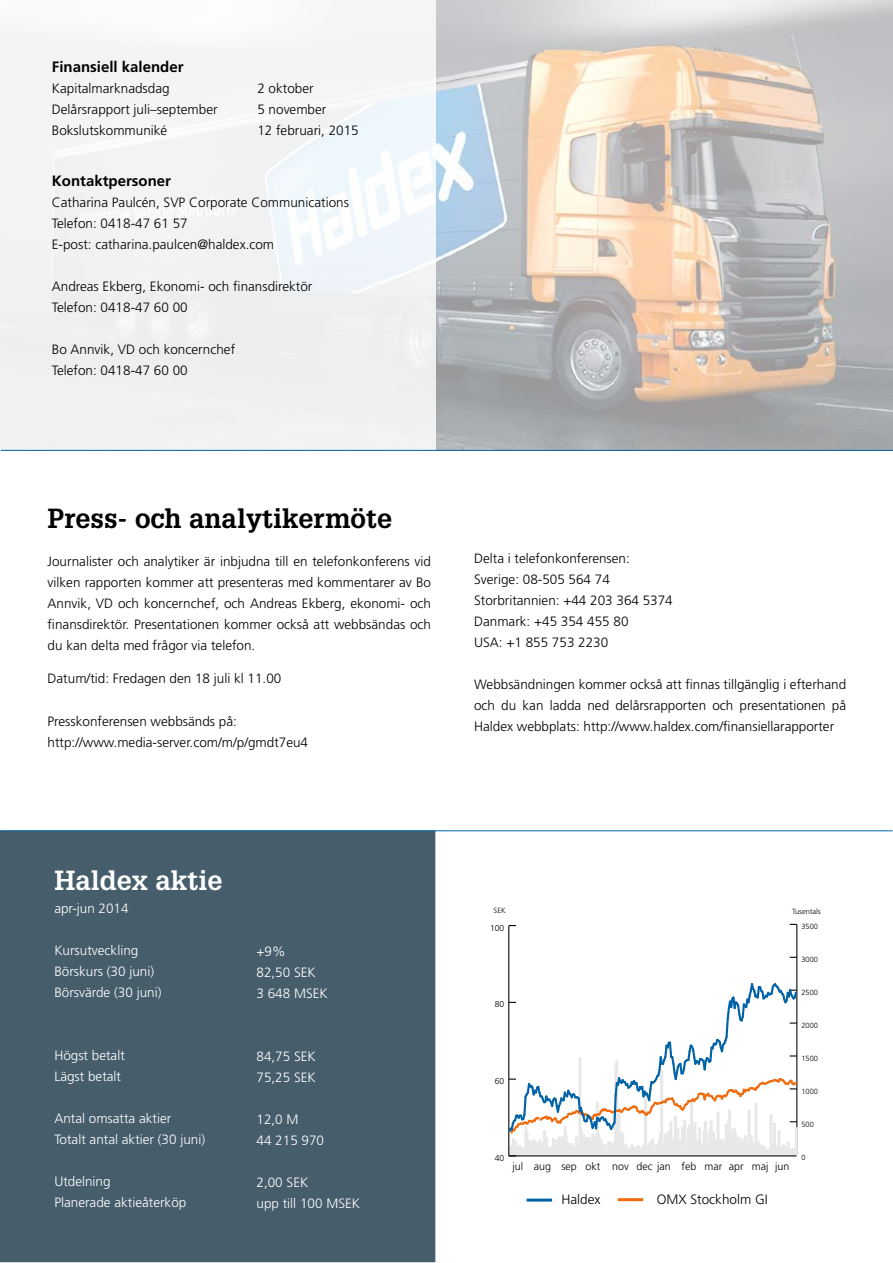
<style>
.page{position:relative;width:893px;height:1263px;background:#fff}
.page>*{position:absolute;margin:0;border:0;box-sizing:border-box;transform-origin:0 0}
.t1{font:700 27px "Glypha LT Std";color:#000}
.t2{font:700 27px "Glypha LT Std";color:#fff}
.t3{font:700 15px "Frutiger LT";color:#000}
.t4{font:300 13.5px/21px "Frutiger LT";color:#000}
.t5{font:300 13.5px/21px "Frutiger LT";color:#fff}
.t6{font:300 10.65px "Frutiger LT";color:#000}
.t7{font:300 8.55px "Frutiger LT";color:#000}
.t8{font:300 7.5px "Frutiger LT";color:#000}
</style>
<div class="page">
<img style="left:435px;top:0;width:458px;height:450px">
<div style="left:0;top:0;width:435px;height:450px;background:#f2f3f3"></div>
<div style="left:0;top:831px;width:435px;height:431px;background:#465d6b"></div>
<hr style="left:796px;top:924px;width:1px;height:231px;background:#000">
<hr style="left:508px;top:925px;width:1px;height:231px;background:#000">
<svg style="left:508px;top:981px;width:290px;height:175px"></svg>
<hr style="left:527px;top:1198px;width:25px;height:3px;background:#0062a7">
<hr style="left:618px;top:1198px;width:25px;height:3px;background:#f06c0d">
<hr style="left:0;top:830px;width:893px;height:1px;background:#0062a7">
<hr style="left:1px;top:450px;width:892px;height:1px;background:#0062a7">
<p class="t3" style="left:52px;top:58px;width:133px">Finansiell kalender</p>
<p class="t4" style="left:52px;top:78px;width:119px">Kapitalmarknadsdag</p>
<p class="t4" style="left:257px;top:78px;width:58px">2 oktober</p>
<p class="t4" style="left:52px;top:99px;width:167px">Delårsrapport juli–september</p>
<p class="t4" style="left:257px;top:99px;width:71px">5 november</p>
<p class="t4" style="left:52px;top:120px;width:117px">Bokslutskommuniké</p>
<p class="t4" style="left:257px;top:120px;width:103px">12 februari, 2015</p>
<p class="t3" style="left:52px;top:172px;width:121px">Kontaktpersoner</p>
<p class="t4" style="left:52px;top:192px;width:299px">Catharina Paulcén, SVP Corporate Communications<br>Telefon: 0418-47 61 57<br>E-post: catharina.paulcen@haldex.com</p>
<p class="t4" style="left:52px;top:276px;width:262px">Andreas Ekberg, Ekonomi- och finansdirektör<br>Telefon: 0418-47 60 00</p>
<p class="t4" style="left:52px;top:339px;width:185px">Bo Annvik, VD och koncernchef<br>Telefon: 0418-47 60 00</p>
<h1 class="t1" style="left:48px;top:501px;width:346px">Press- och analytikermöte</h1>
<p class="t4" style="left:48px;top:550px;width:385px;text-align:justify">Journalister och analytiker är inbjudna till en telefonkonferens vid vilken rapporten kommer att presenteras med kommentarer av Bo Annvik, VD och koncernchef, och Andreas Ekberg, ekonomi- och finansdirektör. Presentationen kommer också att webbsändas och du kan delta med frågor via telefon.</p>
<p class="t4" style="left:48px;top:668px;width:235px">Datum/tid: Fredagen den 18 juli kl 11.00</p>
<p class="t4" style="left:48px;top:711px;width:262px">Presskonferensen webbsänds på: http://www.media-server.com/m/p/gmdt7eu4</p>
<p class="t4" style="left:474px;top:548px;width:200px">Delta i telefonkonferensen:<br>Sverige: 08-505 564 74<br>Storbritannien: +44 203 364 5374<br>Danmark: +45 354 455 80<br>USA: +1 855 753 2230</p>
<p class="t4" style="left:474px;top:674px;width:374px;text-align:justify">Webbsändningen kommer också att finnas tillgänglig i efterhand och du kan ladda ned delårsrapporten och presentationen på Haldex webbplats: http://www.haldex.com/finansiellarapporter</p>
<h1 class="t2" style="left:54px;top:864px;width:170px">Haldex aktie</h1>
<p class="t5" style="left:54px;top:898px;width:76px">apr-jun 2014</p>
<p class="t5" style="left:54px;top:940px;width:109px">Kursutveckling<br>Börskurs (30 juni)<br>Börsvärde (30 juni)</p>
<p class="t5" style="left:54px;top:1045px;width:72px">Högst betalt<br>Lägst betalt</p>
<p class="t5" style="left:54px;top:1108px;width:152px">Antal omsatta aktier<br>Totalt antal aktier (30 juni)</p>
<p class="t5" style="left:54px;top:1171px;width:134px">Utdelning<br>Planerade aktieåterköp</p>
<p class="t5" style="left:257px;top:941px;width:73px">+9%<br>82,50 SEK<br>3 648 MSEK</p>
<p class="t5" style="left:257px;top:1046px;width:61px">84,75 SEK<br>75,25 SEK</p>
<p class="t5" style="left:257px;top:1109px;width:69px">12,0 M<br>44 215 970</p>
<p class="t5" style="left:257px;top:1172px;width:105px">2,00 SEK<br>upp till 100 MSEK</p>
<p class="t8" style="left:494px;top:906px;width:14px">SEK</p>
<p class="t8" style="left:792px;top:907px;width:30px">Tusentals</p>
<p class="t7" style="left:490px;top:923px;width:16px">100</p>
<p class="t7" style="left:495px;top:1000px;width:11px">80</p>
<p class="t7" style="left:495px;top:1076px;width:11px">60</p>
<p class="t7" style="left:495px;top:1153px;width:11px">40</p>
<p class="t6" style="left:513px;top:1160px;width:278px">jul aug sep okt nov dec jan feb mar apr maj jun</p>
<p class="t4" style="left:561px;top:1189px;width:41px">Haldex</p>
<p class="t4" style="left:657px;top:1189px;width:112px">OMX Stockholm GI</p>
<p class="t8" style="left:801px;top:922px;width:18px">3500</p>
<p class="t8" style="left:801px;top:955px;width:18px">3000</p>
<p class="t8" style="left:801px;top:988px;width:18px">2500</p>
<p class="t8" style="left:801px;top:1021px;width:18px">2000</p>
<p class="t8" style="left:801px;top:1054px;width:18px">1500</p>
<p class="t8" style="left:801px;top:1087px;width:18px">1000</p>
<p class="t8" style="left:801px;top:1120px;width:14px">500</p>
<p class="t8" style="left:801px;top:1153px;width:6px">0</p>
</div>
